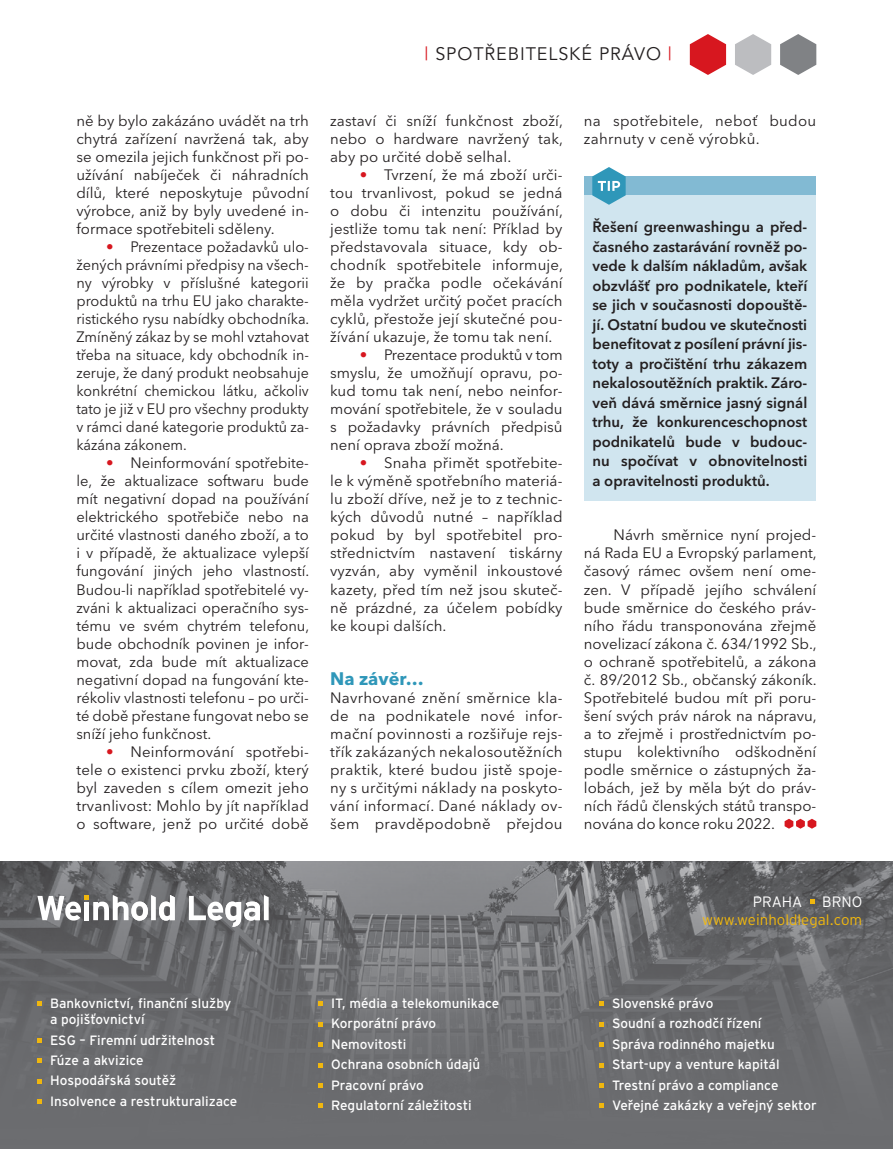
<style>
.page{position:relative;width:893px;height:1149px;background:#fff}
.page>*{position:absolute;margin:0;border:0;box-sizing:border-box;transform-origin:0 0}
.SZ_záhlaví{font:18px "Avenir";letter-spacing:.05em;color:#231f20}
.SZ_nadpis{font:700 18px "Avenir Next LT Pro";color:#2f97b9}
.SZ_text{font:15px/18px "Avenir Next LT Pro";color:#231f20;text-align:justify}
.SZ_tip{font:600 15px/19.5px "Avenir Next LT Pro";color:#231f20;text-align:justify}
.SZ_text_neodsazeny{font:15px/18px "Avenir Next LT Pro";letter-spacing:.02em;color:#231f20;text-align:justify}
.t1{font:300 15px/18px "Weinhold";color:#f0b70e;text-align:right}
.t2{font:300 15px "Weinhold";color:#fff}
.t3{font:13.5px/20.4px "Weinhold";color:#fff}
.s1{color:#d7171f}
.s2{color:#fff}
</style>
<div class="page">
<svg style="left:780px;top:34px;width:36px;height:41px"></svg>
<svg style="left:735px;top:34px;width:36px;height:41px"></svg>
<svg style="left:690px;top:34px;width:36px;height:41px"></svg>
<svg style="left:785px;top:818px;width:31px;height:10px"></svg>
<div style="left:584px;top:195px;width:232px;height:306px;background:#d0e5ef"></div>
<div style="left:584px;top:176px;width:232px;height:19px;background:#82bad3"></div>
<svg style="left:592px;top:167px;width:34px;height:38px"></svg>
<svg style="left:0;top:861px;width:893px;height:287px;background:#6d6e71"></svg>
<svg style="left:189px;top:894px;width:80px;height:32px"></svg>
<svg style="left:37px;top:894px;width:138px;height:26px"></svg>
<svg style="left:37px;top:1001px;width:5px;height:4px"></svg>
<svg style="left:37px;top:1037px;width:5px;height:5px"></svg>
<svg style="left:37px;top:1058px;width:5px;height:4px"></svg>
<svg style="left:37px;top:1078px;width:5px;height:4px"></svg>
<svg style="left:37px;top:1099px;width:5px;height:4px"></svg>
<svg style="left:318px;top:1001px;width:5px;height:4px"></svg>
<svg style="left:318px;top:1021px;width:5px;height:4px"></svg>
<svg style="left:318px;top:1042px;width:5px;height:4px"></svg>
<svg style="left:318px;top:1062px;width:5px;height:4px"></svg>
<svg style="left:318px;top:1082px;width:5px;height:5px"></svg>
<svg style="left:318px;top:1103px;width:5px;height:4px"></svg>
<svg style="left:599px;top:1001px;width:5px;height:4px"></svg>
<svg style="left:599px;top:1021px;width:5px;height:4px"></svg>
<svg style="left:599px;top:1042px;width:5px;height:4px"></svg>
<svg style="left:599px;top:1062px;width:5px;height:4px"></svg>
<svg style="left:599px;top:1082px;width:5px;height:5px"></svg>
<svg style="left:599px;top:1103px;width:5px;height:4px"></svg>
<svg style="left:810px;top:899px;width:4px;height:4px"></svg>
<svg style="left:0;top:1144px;width:4px;height:5px"></svg>
<p class="SZ_záhlaví" style="left:424px;top:43px;width:249px"><span class="s1">|</span> SPOTŘEBITELSKÉ PRÁVO <span class="s1">|</span></p>
<p class="SZ_text" style="left:76px;top:112px;width:234px">ně by bylo zakázáno uvádět na trh chytrá zařízení navržená tak, aby se omezila jejich funkčnost při po&shy;užívání nabíječek či náhradních dílů, které neposkytuje původní výrobce, aniž by byly uvedené in&shy;formace spotřebiteli sděleny.</p>
<p class="SZ_text" style="left:76px;top:238px;width:234px;text-align:left;text-indent:30px"><span class="s1">•</span> Prezentace požadavků ulo&shy;žených právními předpisy na všech&shy;ny výrobky v příslušné kategorii produktů na trhu EU jako charakte&shy;ristického rysu nabídky obchodníka.<br>Zmíněný zákaz by se mohl vztahovat třeba na situace, kdy obchodník in&shy;zeruje, že daný produkt neobsahuje konkrétní chemickou látku, ačkoliv tato je již v EU pro všechny produkty v rámci dané kategorie produktů za&shy;kázána zákonem.</p>
<p class="SZ_text" style="left:76px;top:454px;width:234px;text-indent:30px"><span class="s1">•</span> Neinformování spotřebite&shy;le, že aktualizace softwaru bude mít negativní dopad na používání elektrického spotřebiče nebo na určité vlastnosti daného zboží, a to i v případě, že aktualizace vylepší fungování jiných jeho vlastností.<br>Budou-li například spotřebitelé vy&shy;zváni k aktualizaci operačního sys&shy;tému ve svém chytrém telefonu, bude obchodník povinen je infor&shy;movat, zda bude mít aktualizace negativní dopad na fungování kte&shy;rékoliv vlastnosti telefonu – po urči&shy;té době přestane fungovat nebo se sníží jeho funkčnost.</p>
<p class="SZ_text" style="left:76px;top:742px;width:234px;text-indent:30px"><span class="s1">•</span> Neinformování spotřebi&shy;tele o existenci prvku zboží, který byl zaveden s cílem omezit jeho trvanlivost: Mohlo by jít například o software, jenž po určité době</p>
<p class="SZ_text" style="left:330px;top:112px;width:234px">zastaví či sníží funkčnost zboží, nebo o hardware navržený tak, aby po určité době selhal.</p>
<p class="SZ_text" style="left:330px;top:166px;width:234px;text-indent:30px"><span class="s1">•</span> Tvrzení, že má zboží urči&shy;tou trvanlivost, pokud se jedná o dobu či intenzitu používání, jestliže tomu tak není: Příklad by představovala situace, kdy ob&shy;chodník spotřebitele informuje, že by pračka podle očekávání měla vydržet určitý počet pracích cyklů, přestože její skutečné pou&shy;žívání ukazuje, že tomu tak není.</p>
<p class="SZ_text" style="left:330px;top:346px;width:234px;text-indent:30px"><span class="s1">•</span> Prezentace produktů v tom smyslu, že umožňují opravu, po&shy;kud tomu tak není, nebo neinfor&shy;mování spotřebitele, že v souladu s požadavky právních předpisů není oprava zboží možná.</p>
<p class="SZ_text" style="left:330px;top:454px;width:234px;text-indent:30px"><span class="s1">•</span> Snaha přimět spotřebite&shy;le k výměně spotřebního materiá&shy;lu zboží dříve, než je to z technic&shy;kých důvodů nutné – například pokud by byl spotřebitel pro&shy;střednictvím nastavení tiskárny vyzván, aby vyměnil inkoustové kazety, před tím než jsou skuteč&shy;ně prázdné, za účelem pobídky ke koupi dalších.</p>
<p class="SZ_nadpis" style="left:330px;top:667px;width:95px">Na závěr…</p>
<p class="SZ_text_neodsazeny" style="left:330px;top:688px;width:234px">Navrhované znění směrnice kla&shy;de na podnikatele nové infor&shy;mační povinnosti a rozšiřuje rejs&shy;třík zakázaných nekalosoutěžních praktik, které budou jistě spoje&shy;ny s určitými náklady na poskyto&shy;vání informací. Dané náklady ov&shy;šem pravděpodobně přejdou</p>
<p class="SZ_text_neodsazeny" style="left:584px;top:112px;width:234px">na spotřebitele, neboť budou zahrnuty v ceně výrobků.</p>
<p class="SZ_tip" style="left:592px;top:217px;width:216px">Řešení greenwashingu a před&shy;časného zastarávání rovněž po&shy;vede k dalším nákladům, avšak obzvlášť pro podnikatele, kteří se jich v současnosti dopouště&shy;jí. Ostatní budou ve skutečnosti benefitovat z posílení právní jis&shy;toty a pročištění trhu zákazem nekalosoutěžních praktik. Záro&shy;veň dává směrnice jasný signál trhu, že konkurenceschopnost podnikatelů bude v budouc&shy;nu spočívat v obnovitelnosti a opravitelnosti produktů.</p>
<p class="SZ_text" style="left:584px;top:526px;width:234px;text-indent:30px">Návrh směrnice nyní projed&shy;ná Rada EU a Evropský parlament, časový rámec ovšem není ome&shy;zen. V případě jejího schválení bude směrnice do českého práv&shy;ního řádu transponována zřejmě novelizací zákona č. 634/1992 Sb., o ochraně spotřebitelů, a zákona č. 89/2012 Sb., občanský zákoník.<br>Spotřebitelé budou mít při poru&shy;šení svých práv nárok na nápravu, a to zřejmě i prostřednictvím po&shy;stupu kolektivního odškodnění podle směrnice o zástupných ža&shy;lobách, jež by měla být do práv&shy;ních řádů členských států transpo&shy;nována do konce roku 2022.</p>
<p class="t1" style="left:702px;top:891px;width:162px"><span class="s2">BRNO </span>www.weinholdlegal.com</p>
<p class="t2" style="left:753px;top:890px;width:51px">PRAHA</p>
<p class="t3" style="left:50px;top:993px;width:183px;line-height:16.2px">Bankovnictví, finanční služby a pojišťovnictví</p>
<p class="t3" style="left:50px;top:1028px;width:189px">ESG – Firemní udržitelnost<br>Fúze a akvizice<br>Hospodářská soutěž<br>Insolvence a restrukturalizace</p>
<p class="t3" style="left:331px;top:991px;width:170px">IT, média a telekomunikace<br>Korporátní právo<br>Nemovitosti<br>Ochrana osobních údajů<br>Pracovní právo<br>Regulatorní záležitosti</p>
<p class="t3" style="left:612px;top:991px;width:206px">Slovenské právo<br>Soudní a rozhodčí řízení<br>Správa rodinného majetku<br>Start-upy a venture kapitál<br>Trestní právo a compliance<br>Veřejné zakázky a veřejný sektor</p>
</div>
